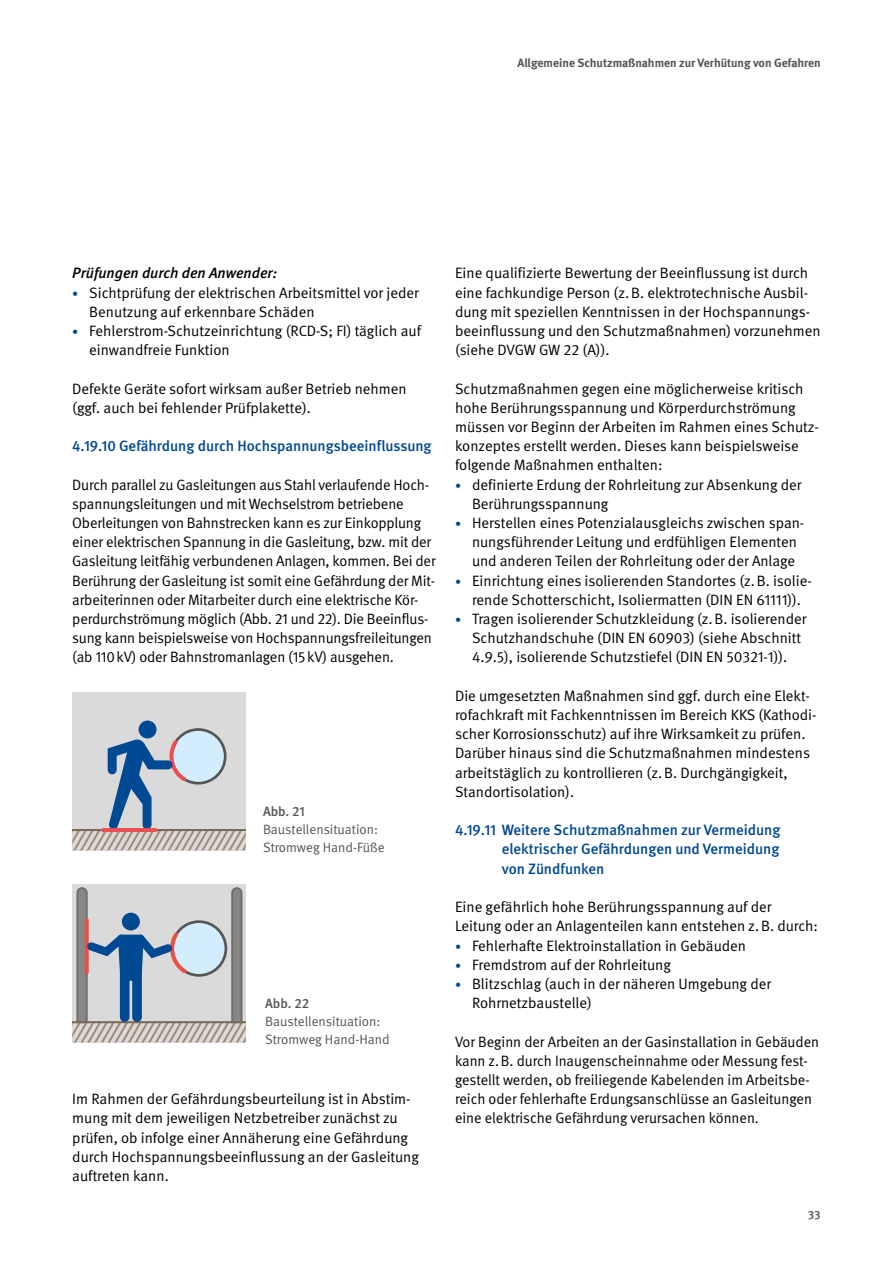
<style>
.page{position:relative;width:893px;height:1263px;background:#fff}
.page>*{position:absolute;margin:0;border:0;box-sizing:border-box;transform-origin:0 0}
.Fließtext_FT_Abstand_nach{font:15px/19.2px "DGUV Meta";letter-spacing:-.005em;color:#000}
.Fließtext_FT_Abstand_vor{font:15px/19.2px "DGUV Meta";color:#000}
.Fließtext_FT_Abstand_vor_und_nach{font:15px/19.2px "DGUV Meta";color:#000}
.Überschriften_H3{font:500 15px/19.2px "DGUV Meta";color:#004893;text-align:justify}
.Fließtext_FT_medium_italic_Abstand_vor{font:italic 500 15px "DGUV Meta";color:#000}
.t1{font:13.5px/18px "DGUV Meta";color:#565655}
.t2{font:500 13.5px "DGUV Meta";letter-spacing:-.005em;color:#565655}
.t3{font:700 12px "DGUV Meta";color:#565655}
.t4{font:500 12px "DGUV Meta";color:#565655}
.s1{font-size:12px;color:#004893}
</style>
<div class="page">
<div style="left:72px;top:692px;width:174px;height:158px;background:#dadada"></div>
<svg style="left:72px;top:720px;width:174px;height:130px"></svg>
<hr style="left:72px;top:829px;width:174px;height:2px;background:#796958">
<hr style="left:103px;top:828px;width:52px;height:4px;background:#ea4f53">
<svg style="left:72px;top:886px;width:174px;height:156px;background:#b3bac1"></svg>
<p class="t3" style="left:517px;top:56px;width:305px">Allgemeine Schutzmaßnahmen zur Verhütung von Gefahren</p>
<p class="Fließtext_FT_medium_italic_Abstand_vor" style="left:72px;top:264px;width:207px">Prüfungen durch den Anwender:</p>
<p class="Fließtext_FT_Abstand_nach" style="left:89px;top:283px;width:331px;text-indent:-17px"><span class="s1">•</span> Sichtprüfung der elektrischen Arbeitsmittel vor jeder<br>Benutzung auf erkennbare Schäden</p>
<p class="Fließtext_FT_Abstand_nach" style="left:89px;top:322px;width:333px;text-indent:-17px"><span class="s1">•</span> Fehlerstrom-Schutzeinrichtung (RCD-S; FI) täglich auf einwandfreie Funktion</p>
<p class="Fließtext_FT_Abstand_vor" style="left:72px;top:379px;width:336px">Defekte Geräte sofort wirksam außer Betrieb nehmen (ggf. auch bei fehlender Prüfplakette).</p>
<h3 class="Überschriften_H3" style="left:72px;top:437px;width:361px">4.19.10 Gefährdung durch Hochspannungsbeeinflussung</h3>
<p class="Fließtext_FT_Abstand_nach" style="left:72px;top:475px;width:365px">Durch parallel zu Gasleitungen aus Stahl verlaufende Hoch&shy;spannungsleitungen und mit Wechselstrom betriebene Oberleitungen von Bahnstrecken kann es zur Einkopplung einer elektrischen Spannung in die Gasleitung, bzw. mit der Gasleitung leitfähig verbundenen Anlagen, kommen. Bei der Berührung der Gasleitung ist somit eine Gefährdung der Mit&shy;arbeiterinnen oder Mitarbeiter durch eine elektrische Kör&shy;perdurchströmung möglich (Abb. 21 und 22). Die Beeinflus&shy;sung kann beispielsweise von Hochspannungsfreileitungen (ab 110kV) oder Bahnstromanlagen (15kV) ausgehen.</p>
<p class="t2" style="left:263px;top:803px;width:43px">Abb. 21</p>
<p class="t1" style="left:263px;top:821px;width:123px">Baustellensituation:<br>Stromweg Hand-Füße</p>
<p class="t2" style="left:265px;top:995px;width:46px">Abb. 22</p>
<p class="t1" style="left:265px;top:1013px;width:126px">Baustellensituation:<br>Stromweg Hand-Hand</p>
<p class="Fließtext_FT_Abstand_nach" style="left:72px;top:1090px;width:348px">Im Rahmen der Gefährdungsbeurteilung ist in Abstim&shy;mung mit dem jeweiligen Netzbetreiber zunächst zu prüfen, ob infolge einer Annäherung eine Gefährdung durch Hochspannungsbeeinflussung an der Gasleitung auftreten kann.</p>
<p class="Fließtext_FT_Abstand_nach" style="left:455px;top:264px;width:367px">Eine qualifizierte Bewertung der Beeinflussung ist durch eine fachkundige Person (z.B. elektrotechnische Ausbil&shy;dung mit speziellen Kenntnissen in der Hochspannungs&shy;beeinflussung und den Schutzmaßnahmen) vorzunehmen (siehe DVGW GW 22 (A)).</p>
<p class="Fließtext_FT_Abstand_vor" style="left:455px;top:379px;width:365px">Schutzmaßnahmen gegen eine möglicherweise kritisch hohe Berührungsspannung und Körperdurchströmung müssen vor Beginn der Arbeiten im Rahmen eines Schutz&shy;konzeptes erstellt werden. Dieses kann beispielsweise folgende Maßnahmen enthalten:</p>
<p class="Fließtext_FT_Abstand_nach" style="left:472px;top:475px;width:331px;text-indent:-17px"><span class="s1">•</span> definierte Erdung der Rohrleitung zur Absenkung der<br>Berührungsspannung</p>
<p class="Fließtext_FT_Abstand_nach" style="left:472px;top:514px;width:334px;text-indent:-17px"><span class="s1">•</span> Herstellen eines Potenzialausgleichs zwischen span&shy;nungsführender Leitung und erdfühligen Elementen und anderen Teilen der Rohrleitung oder der Anlage</p>
<p class="Fließtext_FT_Abstand_nach" style="left:455px;top:571px;width:358px;text-align:center"><span class="s1">•</span> Einrichtung eines isolierenden Standortes (z.B. isolie&shy;rende Schotterschicht, Isoliermatten (DIN EN 61111)).</p>
<p class="Fließtext_FT_Abstand_nach" style="left:472px;top:610px;width:336px;text-indent:-17px"><span class="s1">•</span> Tragen isolierender Schutzkleidung (z.B. isolierender<br>Schutzhandschuhe (DIN EN 60903) (siehe Abschnitt<br>4.9.5), isolierende Schutzstiefel (DIN EN 50321-1)).</p>
<p class="Fließtext_FT_Abstand_vor" style="left:455px;top:686px;width:363px">Die umgesetzten Maßnahmen sind ggf. durch eine Elekt&shy;rofachkraft mit Fachkenntnissen im Bereich KKS (Kathodi&shy;scher Korrosionsschutz) auf ihre Wirksamkeit zu prüfen.<br>Darüber hinaus sind die Schutzmaßnahmen mindestens arbeitstäglich zu kontrollieren (z.B. Durchgängigkeit, Standortisolation).</p>
<h3 class="Überschriften_H3" style="left:502px;top:821px;width:280px;text-indent:-47px">4.19.11 Weitere Schutzmaßnahmen zur Vermeidung elektrischer Gefährdungen und Vermeidung von Zündfunken</h3>
<p class="Fließtext_FT_Abstand_vor" style="left:455px;top:898px;width:364px">Eine gefährlich hohe Berührungsspannung auf der<br>Leitung oder an Anlagenteilen kann entstehen z.B. durch:</p>
<p class="Fließtext_FT_Abstand_nach" style="left:455px;top:936px;width:293px"><span class="s1">•</span> Fehlerhafte Elektroinstallation in Gebäuden</p>
<p class="Fließtext_FT_Abstand_nach" style="left:455px;top:955px;width:217px"><span class="s1">•</span> Fremdstrom auf der Rohrleitung</p>
<p class="Fließtext_FT_Abstand_nach" style="left:472px;top:974px;width:301px;text-indent:-17px"><span class="s1">•</span> Blitzschlag (auch in der näheren Umgebung der<br>Rohrnetzbaustelle)</p>
<p class="Fließtext_FT_Abstand_vor_und_nach" style="left:455px;top:1032px;width:366px">Vor Beginn der Arbeiten an der Gasinstallation in Gebäuden kann z.B. durch Inaugenscheinnahme oder Messung fest&shy;gestellt werden, ob freiliegende Kabelenden im Arbeitsbe&shy;reich oder fehlerhafte Erdungsanschlüsse an Gasleitungen eine elektrische Gefährdung verursachen können.</p>
<p class="t4" style="left:808px;top:1208px;width:14px">33</p>
</div>
